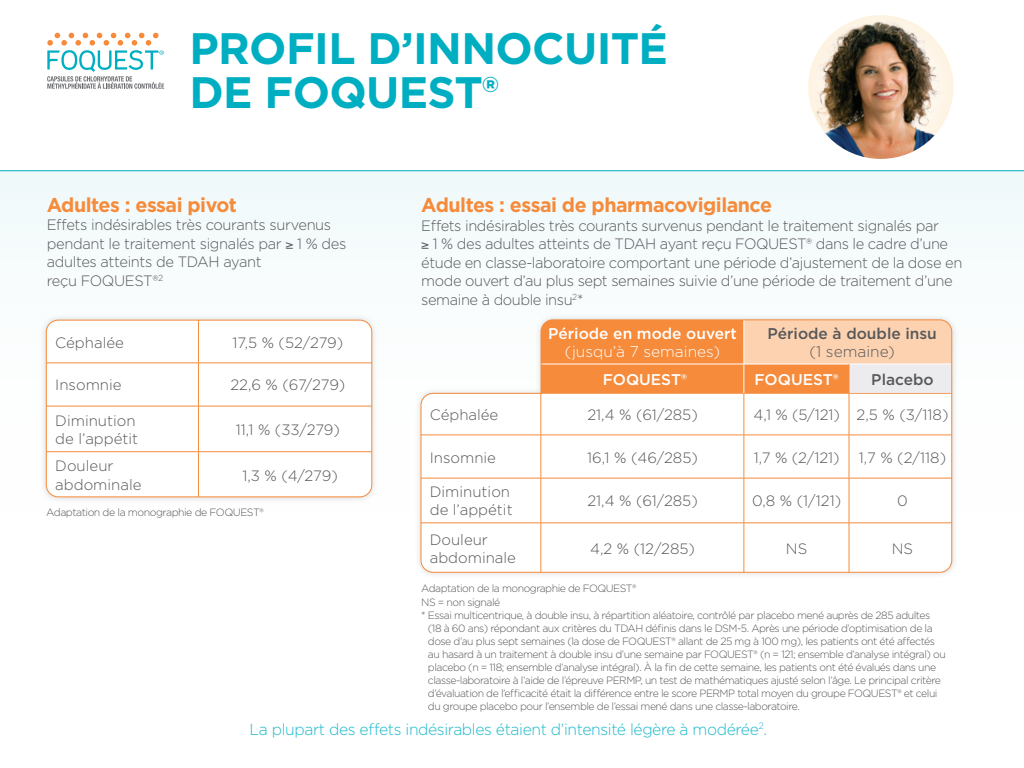
<style>
.page{position:relative;width:1024px;height:768px;background:#fff}
.page>*{position:absolute;margin:0;border:0;box-sizing:border-box;transform-origin:0 0}
.t1{font:700 44px/44px "Gotham";letter-spacing:-.015em;color:#00aec2}
.t2{font:700 20px "Gotham";letter-spacing:-.025em;color:#f58b3b}
.t3{font:300 16px "Gotham";letter-spacing:-.025em;color:#1dbacb}
.t4{font:500 15.5px/18px "Gotham";color:#fff;text-align:center}
.t5{font:500 15.5px/18px "Gotham";color:#57585a;text-align:center}
.t6{font:300 15px/18.5px "Gotham";letter-spacing:-.03em;color:#57585a}
.t7{font:300 15px/18px "Gotham";color:#57585a}
.t8{font:300 10.6px/13px "Gotham";letter-spacing:-.045em;color:#57585a}
.s1{font-weight:300}
</style>
<div class="page">
<div style="left:0;top:170px;width:1024px;height:396px;background:#f7fcfc"></div>
<div style="left:40px;top:313px;width:339px;height:190px;background:#808285;opacity:.3"></div>
<svg style="left:46px;top:320px;width:326px;height:177px"></svg>
<hr style="left:198px;top:320px;width:1px;height:42px;background:#f58b3b">
<hr style="left:46px;top:362px;width:152px;height:1px;background:#f58b3b">
<hr style="left:198px;top:362px;width:174px;height:1px;background:#f58b3b">
<hr style="left:198px;top:363px;width:1px;height:43px;background:#f58b3b">
<hr style="left:46px;top:406px;width:152px;height:1px;background:#f58b3b">
<hr style="left:198px;top:406px;width:174px;height:1px;background:#f58b3b">
<hr style="left:198px;top:406px;width:1px;height:45px;background:#f58b3b">
<hr style="left:46px;top:451px;width:152px;height:1px;background:#f58b3b">
<hr style="left:198px;top:451px;width:174px;height:1px;background:#f58b3b">
<hr style="left:198px;top:452px;width:1px;height:45px;background:#f58b3b">
<div style="left:46px;top:320px;width:326px;height:177px;border:1px solid #f58b3b;border-radius:12px"></div>
<div style="left:414px;top:313px;width:544px;height:266px;background:#808285;opacity:.3"></div>
<svg style="left:420px;top:319px;width:532px;height:253px"></svg>
<hr style="left:0;top:170px;width:1024px;height:1px;background:#00aec2">
<svg style="left:47px;top:33px;width:117px;height:56px"></svg>
<img style="left:808px;top:15px;width:145px;height:144px">
<p class="t1" style="left:189px;top:26px;width:480px">PROFIL D’INNOCUITÉ<br>DE FOQUEST®</p>
<p class="t2" style="left:47px;top:191px;width:192px">Adultes : essai pivot</p>
<p class="t6" style="left:47px;top:215px;width:301px">Effets indésirables très courants survenus pendant le traitement signalés par ≥ 1 % des adultes atteints de TDAH ayant<br>reçu FOQUEST®<sup>2</sup></p>
<p class="t7" style="left:55px;top:333px;width:70px">Céphalée</p>
<p class="t6" style="left:232px;top:332px;width:112px">17,5 % (52/279)</p>
<p class="t7" style="left:55px;top:376px;width:68px">Insomnie</p>
<p class="t6" style="left:230px;top:375px;width:117px">22,6 % (67/279)</p>
<p class="t7" style="left:55px;top:411px;width:84px">Diminution de l’appétit</p>
<p class="t6" style="left:236px;top:420px;width:106px">11,1 % (33/279)</p>
<p class="t7" style="left:55px;top:456px;width:88px">Douleur abdominale</p>
<p class="t6" style="left:242px;top:465px;width:97px">1,3 % (4/279)</p>
<p class="t8" style="left:46px;top:506px;width:219px">Adaptation de la monographie de FOQUEST®</p>
<p class="t2" style="left:421px;top:191px;width:352px">Adultes : essai de pharmacovigilance</p>
<p class="t6" style="left:421px;top:215px;width:543px">Effets indésirables très courants survenus pendant le traitement signalés par<br>≥ 1 % des adultes atteints de TDAH ayant reçu FOQUEST® dans le cadre d’une étude en classe-laboratoire comportant une période d’ajustement de la dose en mode ouvert d’au plus sept semaines suivie d’une période de traitement d’une semaine à double insu<sup>2</sup>*</p>
<p class="t4" style="left:548px;top:324px;width:190px">Période en mode ouvert <span class="s1">(jusqu’à 7 semaines)</span></p>
<p class="t5" style="left:767px;top:324px;width:171px">Période à double insu <span class="s1">(1 semaine)</span></p>
<p class="t4" style="left:603px;top:370px;width:86px">FOQUEST®</p>
<p class="t4" style="left:754px;top:370px;width:86px">FOQUEST®</p>
<p class="t5" style="left:871px;top:370px;width:64px">Placebo</p>
<p class="t7" style="left:430px;top:405px;width:70px">Céphalée</p>
<p class="t6" style="left:587px;top:405px;width:112px">21,4 % (61/285)</p>
<p class="t6" style="left:753px;top:405px;width:196px">4,1 % (5/121) 2,5 % (3/118)</p>
<p class="t7" style="left:430px;top:448px;width:68px">Insomnie</p>
<p class="t6" style="left:587px;top:447px;width:112px">16,1 % (46/285)</p>
<p class="t6" style="left:754px;top:447px;width:87px">1,7 % (2/121)</p>
<p class="t6" style="left:859px;top:447px;width:89px">1,7 % (2/118)</p>
<p class="t7" style="left:430px;top:482px;width:84px">Diminution de l’appétit</p>
<p class="t6" style="left:587px;top:491px;width:112px">21,4 % (61/285)</p>
<p class="t6" style="left:752px;top:491px;width:91px">0,8 % (1/121)</p>
<p class="t6" style="left:897px;top:491px;width:12px">0</p>
<p class="t7" style="left:430px;top:530px;width:88px">Douleur abdominale</p>
<p class="t6" style="left:590px;top:539px;width:106px">4,2 % (12/285)</p>
<p class="t6" style="left:786px;top:539px;width:23px">NS</p>
<p class="t6" style="left:892px;top:539px;width:23px">NS</p>
<p class="t8" style="left:421px;top:582px;width:217px">Adaptation de la monographie de FOQUEST®<br>NS = non signalé</p>
<p class="t8" style="left:428px;top:608px;width:519px;text-indent:-7px">* Essai multicentrique, à double insu, à répartition aléatoire, contrôlé par placebo mené auprès de 285 adultes (18 à 60 ans) répondant aux critères du TDAH définis dans le DSM-5. Après une période d’optimisation de la dose d’au plus sept semaines (la dose de FOQUEST® allant de 25 mg à 100 mg), les patients ont été affectés au hasard à un traitement à double insu d’une semaine par FOQUEST® (n = 121; ensemble d’analyse intégral) ou placebo (n = 118; ensemble d’analyse intégral). À la fin de cette semaine, les patients ont été évalués dans une classe-laboratoire à l’aide de l’épreuve PERMP, un test de mathématiques ajusté selon l’âge. Le principal critère d’évaluation de l’efficacité était la différence entre le score PERMP total moyen du groupe FOQUEST® et celui du groupe placebo pour l’ensemble de l’essai mené dans une classe-laboratoire.</p>
<p class="t3" style="left:250px;top:719px;width:519px">La plupart des effets indésirables étaient d’intensité légère à modérée<sup>2</sup>.</p>
</div>
